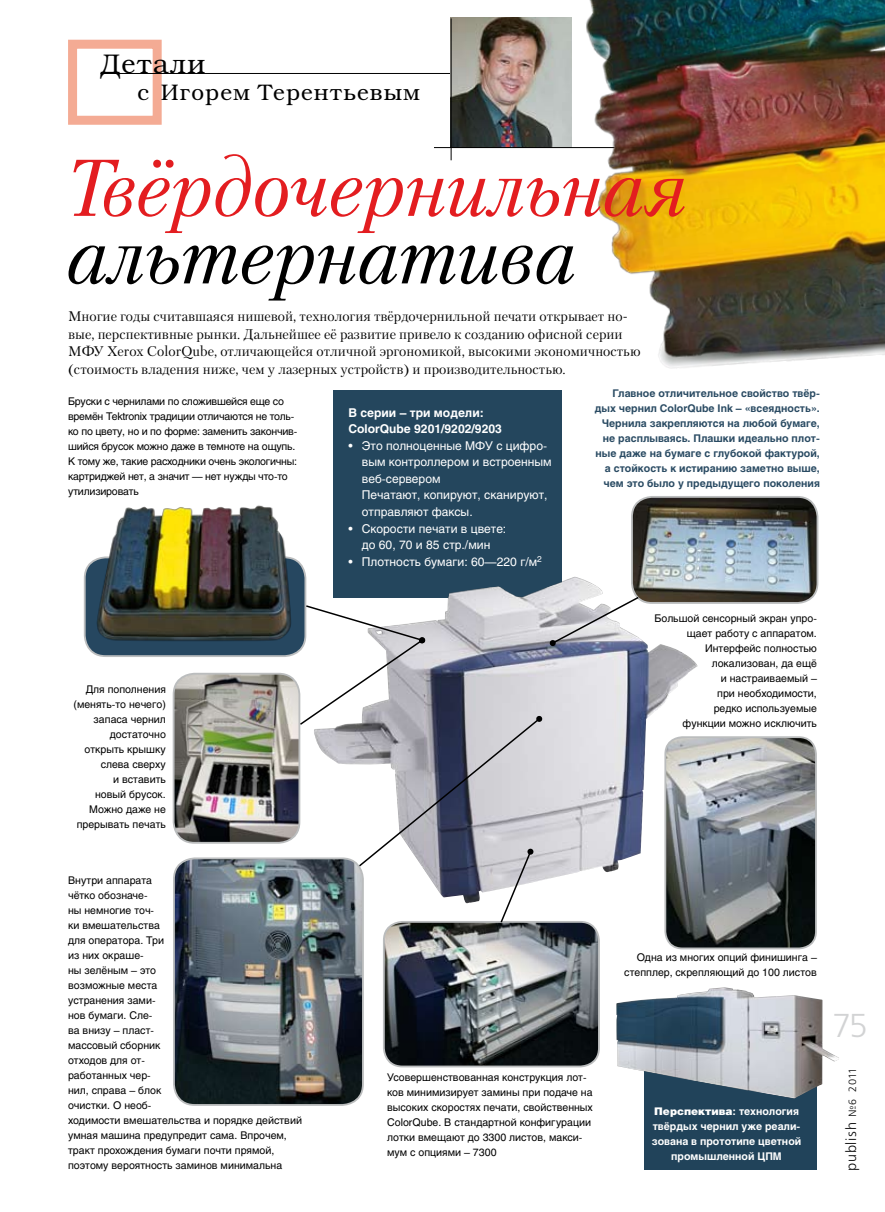
<style>
.page{position:relative;width:885px;height:1212px;background:#fff}
.page>*{position:absolute;margin:0;border:0;box-sizing:border-box;transform-origin:0 0}
.t1{font:italic 80.1px "Petersburg C";color:#e31d20}
.t2{font:italic 80.1px "Petersburg C";color:#000}
.t3{font:33px "v Free Set C";color:#d2d3d4}
.t4{font:27px "Bookman C";letter-spacing:.05em;color:#000}
.t5{font:22.5px "Bookman C";letter-spacing:.05em;color:#000}
.t6{font:14.25px "v Free Set C";letter-spacing:.05em;color:#000}
.t7{font:13.8px/17.5px "Petersburg C";color:#000}
.t8{font:12px/16.5px "Helios C";color:#fff}
.t9{font:700 12px/16.5px "Helios C";color:#fff}
.t10{font:10.5px/15px "Helios C";color:#000;text-align:right}
.t11{font:10.5px/15px "Helios C";letter-spacing:-.02em;color:#000}
.t12{font:700 10.5px/15px "Helios C";color:#2a4b63;text-align:right}
.t13{font:700 10.5px/15px "Helios C";color:#fff;text-align:center}
.t14{font:900 10.5px "Helios C Bl";color:#fff}
.s1{font-family:"Helios C";font-weight:700}
.s2{font-size:10.5px}
</style>
<div class="page">
<div style="left:333px;top:390px;width:228px;height:207px;background:#24465d"></div>
<div style="left:68px;top:40px;width:94px;height:85px;background:#fff;border:9px solid #f4ab94"></div>
<hr style="left:100px;top:73px;width:351px;height:1px;background:#000">
<img style="left:451px;top:17px;width:96px;height:130px">
<hr style="left:451px;top:18px;width:1px;height:142px;background:#000">
<hr style="left:434px;top:147px;width:382px;height:1px;background:#000">
<div style="left:644px;top:1052px;width:172px;height:117px;background:#21435a"></div>
<img style="left:547px;top:0;width:337px;height:396px">
<div style="left:85px;top:557px;width:220px;height:99px;background:#264760;border-radius:21px"></div>
<div style="left:84px;top:556px;width:222px;height:101px;border:2px solid #bbbdbe;border-radius:21px"></div>
<img style="left:174px;top:674px;width:124px;height:169px">
<div style="left:173px;top:673px;width:127px;height:171px;border:2px solid #bbbdbe;border-radius:21px"></div>
<img style="left:634px;top:497px;width:183px;height:104px">
<div style="left:631px;top:496px;width:187px;height:108px;border:2px solid #bbbdbe;border-radius:20px"></div>
<img style="left:384px;top:922px;width:215px;height:144px">
<div style="left:383px;top:921px;width:216px;height:146px;border:2px solid #bbbdbe;border-radius:19px"></div>
<img style="left:667px;top:737px;width:148px;height:211px">
<div style="left:664px;top:736px;width:152px;height:213px;border:2px solid #bbbdbe;border-radius:17px"></div>
<img style="left:616px;top:987px;width:223px;height:111px">
<img style="left:333px;top:577px;width:364px;height:327px">
<img style="left:176px;top:860px;width:186px;height:245px">
<div style="left:173px;top:857px;width:191px;height:249px;border:2px solid #bbbdbe;border-radius:21px"></div>
<svg style="left:549px;top:595px;width:91px;height:51px"></svg>
<svg style="left:298px;top:604px;width:244px;height:320px"></svg>
<img style="left:83px;top:505px;width:223px;height:141px">
<h3 class="t4" style="left:100px;top:47px;width:106px">Детали</h3>
<h3 class="t5" style="left:137px;top:79px;width:284px">с Игорем Терентьевым</h3>
<h1 class="t1" style="left:66px;top:141px;width:621px">Твёрдочернильная</h1>
<h1 class="t2" style="left:66px;top:209px;width:511px">альтернатива</h1>
<p class="t7" style="left:68px;top:307px;width:574px">Многие годы считавшаяся нишевой, технология твёрдочернильной печати открывает но&shy;вые, перспективные рынки. Дальнейшее её развитие привело к созданию офисной серии МФУ Xerox ColorQube, отличающейся отличной эргономикой, высокими экономичностью (стоимость владения ниже, чем у лазерных устройств) и производительностью.</p>
<p class="t11" style="left:68px;top:394px;width:231px">Бруски с чернилами по сложившейся еще со времён Tektronix традиции отличаются не толь&shy;ко по цвету, но и по форме: заменить закончив&shy;шийся брусок можно даже в темноте на ощупь.<br>К тому же, такие расходники очень экологичны: картриджей нет, а значит — нет нужды что-то утилизировать</p>
<p class="t9" style="left:348px;top:404px;width:155px">В серии – три модели:<br>ColorQube 9201/9202/9203</p>
<p class="t8" style="left:362px;top:437px;width:191px;text-indent:-14px">• Это полноценные МФУ с цифро&shy;вым контроллером и встроенным веб-сервером<br>Печатают, копируют, сканируют, отправляют факсы.</p>
<p class="t8" style="left:348px;top:520px;width:159px;text-align:center">• Скорости печати в цвете: до 60, 70 и 85 стр./мин</p>
<p class="t8" style="left:348px;top:553px;width:195px">• Плотность бумаги: 60—220 г/м<sup>2</sup></p>
<p class="t12" style="left:594px;top:386px;width:226px">Главное отличительное свойство твёр&shy;дых чернил ColorQube Ink – «всеядность».<br>Чернила закрепляются на любой бумаге, не расплываясь. Плашки идеально плот&shy;ные даже на бумаге с глубокой фактурой, а стойкость к истиранию заметно выше, чем это было у предыдущего поколения</p>
<p class="t10" style="left:74px;top:682px;width:94px">Для пополнения (менять-то нечего) запаса чернил достаточно открыть крышку слева сверху<br>и вставить<br>новый брусок.<br>Можно даже не прерывать печать</p>
<p class="t10" style="left:68px;top:872px;width:235px;text-align:left">Внутри аппарата<br>чётко обозначе-<br>ны немногие точ-<br>ки вмешательства<br>для оператора. Три<br>из них окраше-<br>ны зелёным – это<br>возможные места<br>устранения зами-<br>нов бумаги. Сле-<br>ва внизу – пласт-<br>массовый сборник<br>отходов для от-<br>работанных чер-<br>нил, справа – блок<br>очистки. О необ-<br>ходимости вмешательства и порядке действий умная машина предупредит сама. Впрочем, тракт прохождения бумаги почти прямой, поэтому вероятность заминов минимальна</p>
<p class="t10" style="left:654px;top:610px;width:164px">Большой сенсорный экран упро&shy;щает работу с аппаратом.<br>Интерфейс полностью локализован, да ещё<br>и настраиваемый –<br>при необходимости,<br>редко используемые<br>функции можно исключить</p>
<p class="t10" style="left:387px;top:1069px;width:207px;text-align:left">Усовершенствованная конструкция лот&shy;ков минимизирует замины при подаче на высоких скоростях печати, свойственных ColorQube. В стандартной конфигурации лотки вмещают до 3300 листов, макси&shy;мум с опциями – 7300</p>
<p class="t10" style="left:624px;top:950px;width:194px">Одна из многих опций финишинга – степплер, скрепляющий до 100 листов</p>
<p class="t14" style="left:654px;top:1105px;width:146px">Перспектива<span class="s1">: технология</span></p>
<p class="t13" style="left:651px;top:1119px;width:151px">твёрдых чернил уже реали&shy;зована в прототипе цветной промышленной ЦПМ</p>
<h2 class="t3" style="left:833px;top:1008px;width:35px">75</h2>
<h3 class="t6" style="left:843px;top:1171px;width:103px;rotate:-90deg">publish <span class="s2">№6 2011</span></h3>
</div>
